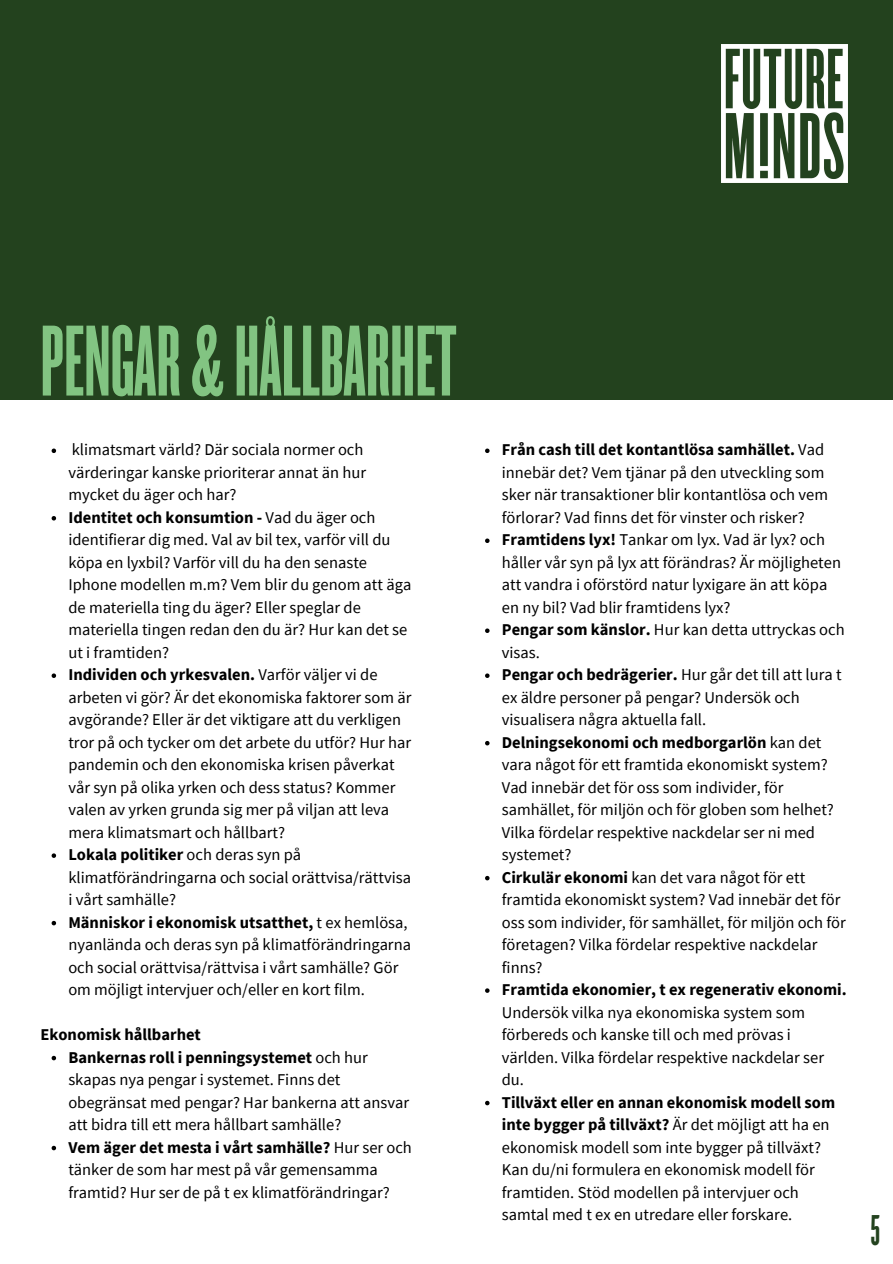
<style>
.page{position:relative;width:893px;height:1264px;background:#fff}
.page>*{position:absolute;margin:0;border:0;box-sizing:border-box;transform-origin:0 0}
.t1{font:104.85px "Knockout HTF66 Full Flyweight";color:#82c482}
.t2{font:45px "Knockout HTF66 Full Flyweight";color:#23421e}
.t3{font:16.5px/22.5px "Source Sans Pro";color:#000}
.t4{font:700 16.5px "Source Sans Pro";color:#000}
.s1{font-weight:700}
</style>
<div class="page">
<div style="left:0;top:0;width:892px;height:399px;background:#23421e"></div>
<img style="left:721px;top:44px;width:126px;height:138px">
<svg style="left:52px;top:448px;width:4px;height:5px"></svg>
<svg style="left:52px;top:516px;width:4px;height:4px"></svg>
<svg style="left:52px;top:673px;width:4px;height:5px"></svg>
<svg style="left:52px;top:853px;width:4px;height:4px"></svg>
<svg style="left:52px;top:920px;width:4px;height:5px"></svg>
<svg style="left:52px;top:1055px;width:4px;height:5px"></svg>
<svg style="left:52px;top:1145px;width:4px;height:5px"></svg>
<svg style="left:485px;top:448px;width:4px;height:5px"></svg>
<svg style="left:485px;top:538px;width:4px;height:5px"></svg>
<svg style="left:485px;top:628px;width:4px;height:5px"></svg>
<svg style="left:485px;top:673px;width:4px;height:5px"></svg>
<svg style="left:485px;top:741px;width:4px;height:4px"></svg>
<svg style="left:485px;top:875px;width:4px;height:5px"></svg>
<svg style="left:485px;top:988px;width:4px;height:4px"></svg>
<svg style="left:485px;top:1100px;width:4px;height:5px"></svg>
<h1 class="t1" style="left:40px;top:309px;width:417px">PENGAR&amp;HÅLLBARHET</h1>
<p class="t3" style="left:68px;top:438px;width:344px">klimatsmart värld? Där sociala normer och värderingar kanske prioriterar annat än hur mycket du äger och har?<br><span class="s1">Identitet och konsumtion -</span> Vad du äger och identifierar dig med. Val av bil tex, varför vill du köpa en lyxbil? Varför vill du ha den senaste Iphone modellen m.m? Vem blir du genom att äga de materiella ting du äger? Eller speglar de materiella tingen redan den du är? Hur kan det se ut i framtiden?<br><span class="s1">Individen och yrkesvalen.</span> Varför väljer vi de arbeten vi gör? Är det ekonomiska faktorer som är avgörande? Eller är det viktigare att du verkligen tror på och tycker om det arbete du utför? Hur har pandemin och den ekonomiska krisen påverkat vår syn på olika yrken och dess status? Kommer valen av yrken grunda sig mer på viljan att leva mera klimatsmart och hållbart?<br><span class="s1">Lokala politiker</span> och deras syn på klimatförändringarna och social orättvisa/rättvisa i vårt samhälle?<br><span class="s1">Människor i ekonomisk utsatthet,</span> t ex hemlösa, nyanlända och deras syn på klimatförändringarna och social orättvisa/rättvisa i vårt samhälle? Gör om möjligt intervjuer och/eller en kort film.</p>
<p class="t4" style="left:40px;top:1023px;width:162px">Ekonomisk hållbarhet</p>
<p class="t3" style="left:68px;top:1045px;width:345px"><span class="s1">Bankernas roll i penningsystemet</span> och hur skapas nya pengar i systemet. Finns det obegränsat med pengar? Har bankerna att ansvar att bidra till ett mera hållbart samhälle?<br><span class="s1">Vem äger det mesta i vårt samhälle?</span> Hur ser och tänker de som har mest på vår gemensamma framtid? Hur ser de på t ex klimatförändringar?</p>
<p class="t3" style="left:502px;top:438px;width:345px"><span class="s1">Från cash till det kontantlösa samhället.</span> Vad innebär det? Vem tjänar på den utveckling som sker när transaktioner blir kontantlösa och vem förlorar? Vad finns det för vinster och risker?<br><span class="s1">Framtidens lyx!</span> Tankar om lyx. Vad är lyx? och håller vår syn på lyx att förändras? Är möjligheten att vandra i oförstörd natur lyxigare än att köpa en ny bil? Vad blir framtidens lyx?<br><span class="s1">Pengar som känslor.</span> Hur kan detta uttryckas och visas.<br><span class="s1">Pengar och bedrägerier.</span> Hur går det till att lura t ex äldre personer på pengar? Undersök och visualisera några aktuella fall.<br><span class="s1">Delningsekonomi och medborgarlön</span> kan det vara något för ett framtida ekonomiskt system?<br>Vad innebär det för oss som individer, för samhället, för miljön och för globen som helhet?<br>Vilka fördelar respektive nackdelar ser ni med systemet?<br><span class="s1">Cirkulär ekonomi</span> kan det vara något för ett framtida ekonomiskt system? Vad innebär det för oss som individer, för samhället, för miljön och för företagen? Vilka fördelar respektive nackdelar finns?</p>
<p class="t4" style="left:502px;top:978px;width:346px">Framtida ekonomier, t ex regenerativ ekonomi.</p>
<p class="t3" style="left:502px;top:1000px;width:324px">Undersök vilka nya ekonomiska system som förbereds och kanske till och med prövas i världen. Vilka fördelar respektive nackdelar ser du.</p>
<p class="t3" style="left:502px;top:1090px;width:335px"><span class="s1">Tillväxt eller en annan ekonomisk modell som inte bygger på tillväxt?</span> Är det möjligt att ha en ekonomisk modell som inte bygger på tillväxt?<br>Kan du/ni formulera en ekonomisk modell för framtiden. Stöd modellen på intervjuer och samtal med t ex en utredare eller forskare.</p>
<h2 class="t2" style="left:870px;top:1207px;width:11px">5</h2>
</div>
